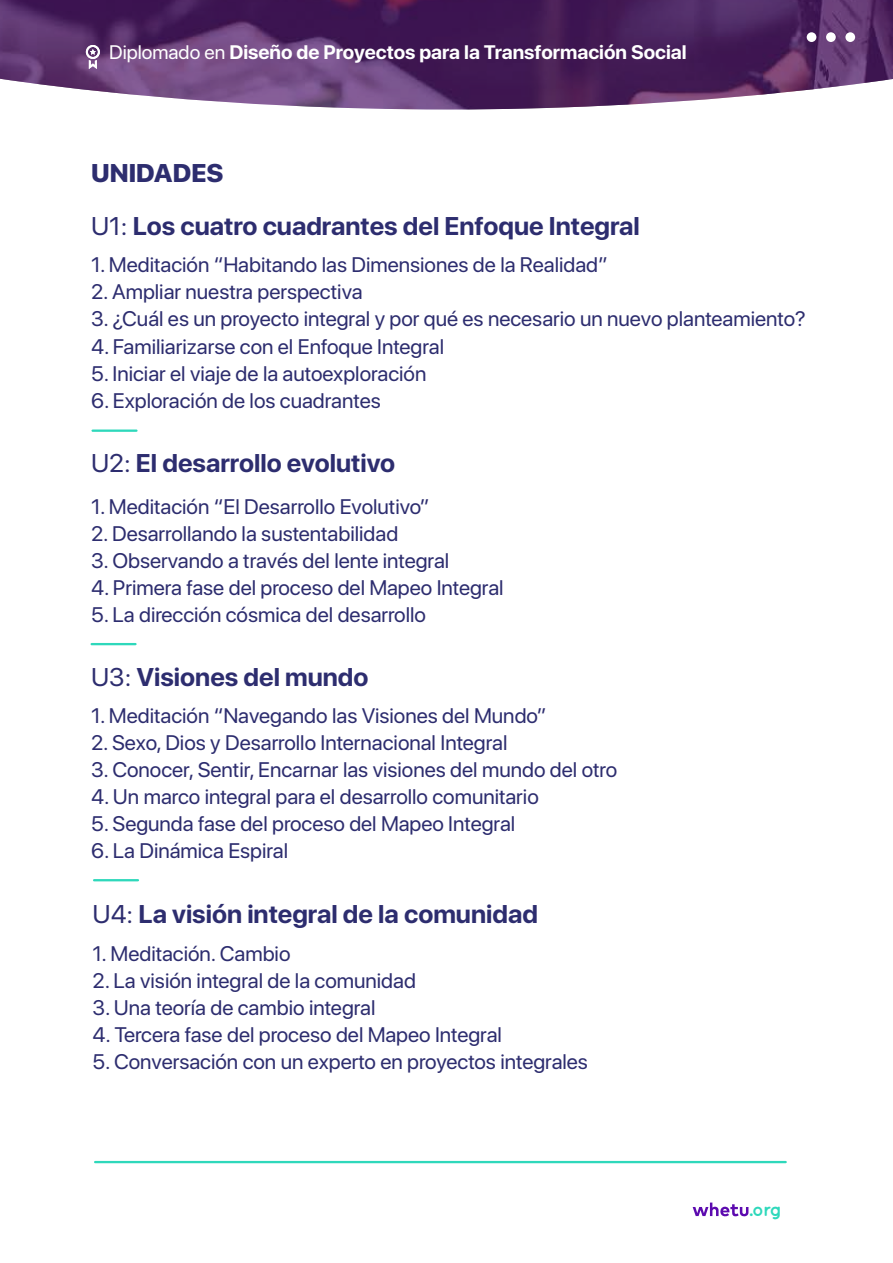
<style>
.page{position:relative;width:893px;height:1263px;background:#fff}
.page>*{position:absolute;margin:0;border:0;box-sizing:border-box;transform-origin:0 0}
.t1{font:700 25.5px "SF Pro Display";color:#2d2d6f}
.t2{font:800 25.5px "SF Pro Display";color:#2d2d6f}
.t3{font:21px "SF Pro Display";color:#2d2d6f}
.t4{font:700 19.5px "SF Pro Display";color:#fff}
.t5{font:700 18.75px "Quicksand";color:#2ed8bb}
.s1{font-weight:400}
</style>
<div class="page">
<svg style="left:693px;top:1202px;width:55px;height:15px"></svg>
<hr style="left:95px;top:1161px;width:691px;height:2px;background:#2ed8bb">
<hr style="left:94px;top:879px;width:44px;height:2px;background:#2ed8bb">
<svg style="left:0;top:0;width:893px;height:109px;background:#623e72"></svg>
<div style="left:807px;top:32px;width:9px;height:10px;background:#fff;border-radius:50%"></div>
<div style="left:826px;top:32px;width:10px;height:10px;background:#fff;border-radius:50%"></div>
<div style="left:845px;top:32px;width:10px;height:10px;background:#fff;border-radius:50%"></div>
<svg style="left:86px;top:45px;width:14px;height:24px"></svg>
<hr style="left:93px;top:429px;width:43px;height:3px;background:#2ed8bb">
<hr style="left:92px;top:643px;width:44px;height:2px;background:#2ed8bb">
<p class="t4" style="left:109px;top:41px;width:579px"><span class="s1">Diplomado en</span> Diseño de Proyectos para la Transformación Social</p>
<p class="t2" style="left:91px;top:158px;width:134px">UNIDADES</p>
<p class="t1" style="left:91px;top:211px;width:550px"><span class="s1">U1:</span> Los cuatro cuadrantes del Enfoque Integral</p>
<p class="t3" style="left:91px;top:249px;width:518px">1. Meditación “Habitando las Dimensiones de la Realidad”</p>
<p class="t3" style="left:91px;top:276px;width:273px">2. Ampliar nuestra perspectiva</p>
<p class="t3" style="left:91px;top:303px;width:716px">3. ¿Cuál es un proyecto integral y por qué es necesario un nuevo planteamiento?</p>
<p class="t3" style="left:91px;top:330px;width:354px">4. Familiarizarse con el Enfoque Integral</p>
<p class="t3" style="left:91px;top:357px;width:337px">5. Iniciar el viaje de la autoexploración</p>
<p class="t3" style="left:91px;top:384px;width:291px">6. Exploración de los cuadrantes</p>
<p class="t1" style="left:91px;top:448px;width:306px"><span class="s1">U2:</span> El desarrollo evolutivo</p>
<p class="t3" style="left:91px;top:490px;width:340px">1. Meditación “El Desarrollo Evolutivo”</p>
<p class="t3" style="left:91px;top:517px;width:309px">2. Desarrollando la sustentabilidad</p>
<p class="t3" style="left:91px;top:544px;width:360px">3. Observando a través del lente integral</p>
<p class="t3" style="left:91px;top:571px;width:414px">4. Primera fase del proceso del Mapeo Integral</p>
<p class="t3" style="left:91px;top:598px;width:336px">5. La dirección cósmica del desarrollo</p>
<p class="t1" style="left:91px;top:662px;width:279px"><span class="s1">U3:</span> Visiones del mundo</p>
<p class="t3" style="left:91px;top:699px;width:457px">1. Meditación “Navegando las Visiones del Mundo”</p>
<p class="t3" style="left:91px;top:726px;width:418px">2. Sexo, Dios y Desarrollo Internacional Integral</p>
<p class="t3" style="left:91px;top:753px;width:528px">3. Conocer, Sentir, Encarnar las visiones del mundo del otro</p>
<p class="t3" style="left:91px;top:780px;width:449px">4. Un marco integral para el desarrollo comunitario</p>
<p class="t3" style="left:91px;top:807px;width:426px">5. Segunda fase del proceso del Mapeo Integral</p>
<p class="t3" style="left:91px;top:834px;width:199px">6. La Dinámica Espiral</p>
<p class="t1" style="left:93px;top:899px;width:447px"><span class="s1">U4:</span> La visión integral de la comunidad</p>
<p class="t3" style="left:93px;top:937px;width:199px">1. Meditación. Cambio</p>
<p class="t3" style="left:93px;top:964px;width:325px">2. La visión integral de la comunidad</p>
<p class="t3" style="left:93px;top:991px;width:284px">3. Una teoría de cambio integral</p>
<p class="t3" style="left:93px;top:1018px;width:411px">4. Tercera fase del proceso del Mapeo Integral</p>
<p class="t3" style="left:93px;top:1045px;width:497px">5. Conversación con un experto en proyectos integrales</p>
<p class="t5" style="left:749px;top:1198px;width:35px">.org</p>
</div>
